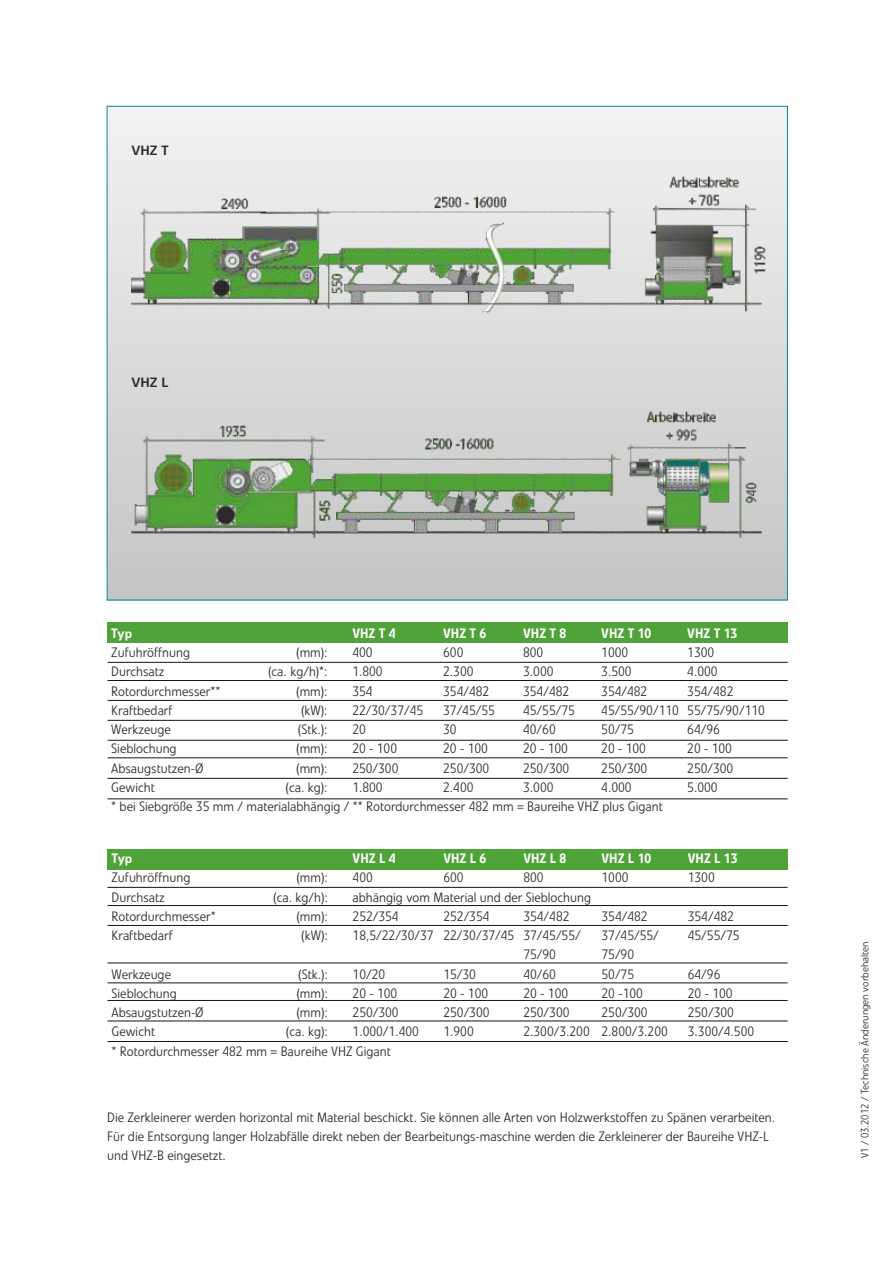
<style>
.page{position:relative;width:893px;height:1263px;background:#fff}
.page>*{position:absolute;margin:0;border:0;box-sizing:border-box;transform-origin:0 0}
.t1{font:300 13.5px/19.2px "Linotype Veto";color:#2b2929}
.t2{font:500 13.5px "Linotype Veto";color:#fff}
.t3{font:13.5px "Humanist 777 BT Bold B";color:#2b2929}
.t4{font:300 10.5px "Linotype Veto";color:#2b2929}
</style>
<div class="page">
<div style="left:107px;top:622px;width:680px;height:21px;background:#4fa338"></div>
<div style="left:107px;top:849px;width:680px;height:21px;background:#4fa338"></div>
<svg style="left:107px;top:662px;width:681px;height:1px"></svg>
<svg style="left:107px;top:680px;width:681px;height:1px"></svg>
<svg style="left:107px;top:700px;width:681px;height:1px"></svg>
<svg style="left:107px;top:720px;width:681px;height:1px"></svg>
<svg style="left:107px;top:740px;width:681px;height:1px"></svg>
<svg style="left:107px;top:758px;width:681px;height:1px"></svg>
<svg style="left:107px;top:778px;width:681px;height:1px"></svg>
<svg style="left:107px;top:799px;width:681px;height:1px"></svg>
<svg style="left:107px;top:887px;width:681px;height:1px"></svg>
<svg style="left:107px;top:905px;width:681px;height:1px"></svg>
<svg style="left:107px;top:925px;width:681px;height:1px"></svg>
<svg style="left:107px;top:963px;width:681px;height:1px"></svg>
<svg style="left:107px;top:983px;width:681px;height:1px"></svg>
<svg style="left:107px;top:1000px;width:681px;height:1px"></svg>
<svg style="left:107px;top:1021px;width:681px;height:1px"></svg>
<svg style="left:107px;top:1041px;width:681px;height:1px"></svg>
<img style="left:131px;top:175px;width:639px;height:362px">
<p class="t3" style="left:131px;top:145px;width:39px">VHZ T</p>
<p class="t3" style="left:131px;top:377px;width:38px">VHZ L</p>
<p class="t2" style="left:111px;top:627px;width:22px">Typ</p>
<p class="t2" style="left:352px;top:627px;width:45px">VHZ T 4</p>
<p class="t2" style="left:443px;top:627px;width:45px">VHZ T 6</p>
<p class="t2" style="left:523px;top:627px;width:45px">VHZ T 8</p>
<p class="t2" style="left:601px;top:627px;width:51px">VHZ T 10</p>
<p class="t2" style="left:687px;top:627px;width:51px">VHZ T 13</p>
<p class="t1" style="left:111px;top:644px;width:80px">Zufuhröffnung<br>Durchsatz</p>
<p class="t1" style="left:296px;top:644px;width:32px">(mm):</p>
<p class="t1" style="left:352px;top:644px;width:22px">400</p>
<p class="t1" style="left:443px;top:644px;width:22px">600</p>
<p class="t1" style="left:523px;top:644px;width:22px">800</p>
<p class="t1" style="left:601px;top:644px;width:28px">1000</p>
<p class="t1" style="left:687px;top:644px;width:28px">1300</p>
<p class="t1" style="left:268px;top:663px;width:61px">(ca. kg/h)*:</p>
<p class="t1" style="left:352px;top:663px;width:32px">1.800</p>
<p class="t1" style="left:443px;top:663px;width:32px">2.300</p>
<p class="t1" style="left:523px;top:663px;width:32px">3.000</p>
<p class="t1" style="left:601px;top:663px;width:32px">3.500</p>
<p class="t1" style="left:687px;top:663px;width:32px">4.000</p>
<p class="t1" style="left:111px;top:683px;width:111px">Rotordurchmesser**</p>
<p class="t1" style="left:296px;top:683px;width:32px">(mm):</p>
<p class="t1" style="left:352px;top:683px;width:22px">354</p>
<p class="t1" style="left:443px;top:683px;width:48px">354/482</p>
<p class="t1" style="left:523px;top:683px;width:48px">354/482</p>
<p class="t1" style="left:601px;top:683px;width:48px">354/482</p>
<p class="t1" style="left:687px;top:683px;width:48px">354/482</p>
<p class="t1" style="left:111px;top:702px;width:63px">Kraftbedarf</p>
<p class="t1" style="left:301px;top:702px;width:28px">(kW):</p>
<p class="t1" style="left:352px;top:702px;width:72px">22/30/37/45</p>
<p class="t1" style="left:443px;top:702px;width:53px">37/45/55</p>
<p class="t1" style="left:523px;top:702px;width:53px">45/55/75</p>
<p class="t1" style="left:601px;top:702px;width:165px">45/55/90/110 55/75/90/110</p>
<p class="t1" style="left:111px;top:721px;width:61px">Werkzeuge</p>
<p class="t1" style="left:298px;top:721px;width:31px">(Stk.):</p>
<p class="t1" style="left:352px;top:721px;width:15px">20</p>
<p class="t1" style="left:443px;top:721px;width:15px">30</p>
<p class="t1" style="left:523px;top:721px;width:34px">40/60</p>
<p class="t1" style="left:601px;top:721px;width:34px">50/75</p>
<p class="t1" style="left:687px;top:721px;width:34px">64/96</p>
<p class="t1" style="left:111px;top:740px;width:67px">Sieblochung</p>
<p class="t1" style="left:296px;top:740px;width:32px">(mm):</p>
<p class="t1" style="left:352px;top:740px;width:46px">20 - 100</p>
<p class="t1" style="left:443px;top:740px;width:46px">20 - 100</p>
<p class="t1" style="left:523px;top:740px;width:46px">20 - 100</p>
<p class="t1" style="left:601px;top:740px;width:46px">20 - 100</p>
<p class="t1" style="left:687px;top:740px;width:46px">20 - 100</p>
<p class="t1" style="left:111px;top:760px;width:94px">Absaugstutzen-Ø</p>
<p class="t1" style="left:296px;top:760px;width:32px">(mm):</p>
<p class="t1" style="left:352px;top:760px;width:48px">250/300</p>
<p class="t1" style="left:443px;top:760px;width:48px">250/300</p>
<p class="t1" style="left:523px;top:760px;width:48px">250/300</p>
<p class="t1" style="left:601px;top:760px;width:48px">250/300</p>
<p class="t1" style="left:687px;top:760px;width:48px">250/300</p>
<p class="t1" style="left:111px;top:779px;width:45px">Gewicht</p>
<p class="t1" style="left:286px;top:779px;width:43px">(ca. kg):</p>
<p class="t1" style="left:352px;top:779px;width:32px">1.800</p>
<p class="t1" style="left:443px;top:779px;width:32px">2.400</p>
<p class="t1" style="left:523px;top:779px;width:32px">3.000</p>
<p class="t1" style="left:601px;top:779px;width:32px">4.000</p>
<p class="t1" style="left:687px;top:779px;width:32px">5.000</p>
<p class="t1" style="left:111px;top:798px;width:553px">* bei Siebgröße 35 mm / materialabhängig / ** Rotordurchmesser 482 mm = Baureihe VHZ plus Gigant</p>
<p class="t2" style="left:112px;top:852px;width:22px">Typ</p>
<p class="t2" style="left:353px;top:852px;width:44px">VHZ L 4</p>
<p class="t2" style="left:443px;top:852px;width:44px">VHZ L 6</p>
<p class="t2" style="left:523px;top:852px;width:44px">VHZ L 8</p>
<p class="t2" style="left:601px;top:852px;width:51px">VHZ L 10</p>
<p class="t2" style="left:688px;top:852px;width:51px">VHZ L 13</p>
<p class="t1" style="left:112px;top:869px;width:80px">Zufuhröffnung</p>
<p class="t1" style="left:297px;top:869px;width:32px">(mm):</p>
<p class="t1" style="left:353px;top:869px;width:22px">400</p>
<p class="t1" style="left:443px;top:869px;width:22px">600</p>
<p class="t1" style="left:523px;top:869px;width:22px">800</p>
<p class="t1" style="left:601px;top:869px;width:28px">1000</p>
<p class="t1" style="left:688px;top:869px;width:28px">1300</p>
<p class="t1" style="left:112px;top:889px;width:55px">Durchsatz</p>
<p class="t1" style="left:274px;top:889px;width:56px">(ca. kg/h):</p>
<p class="t1" style="left:353px;top:889px;width:240px">abhängig vom Material und der Sieblochung</p>
<p class="t1" style="left:112px;top:908px;width:106px">Rotordurchmesser*</p>
<p class="t1" style="left:297px;top:908px;width:32px">(mm):</p>
<p class="t1" style="left:353px;top:908px;width:48px">252/354</p>
<p class="t1" style="left:443px;top:908px;width:48px">252/354</p>
<p class="t1" style="left:523px;top:908px;width:48px">354/482</p>
<p class="t1" style="left:601px;top:908px;width:48px">354/482</p>
<p class="t1" style="left:688px;top:908px;width:48px">354/482</p>
<p class="t1" style="left:112px;top:927px;width:63px">Kraftbedarf</p>
<p class="t1" style="left:302px;top:927px;width:28px">(kW):</p>
<p class="t1" style="left:353px;top:927px;width:230px">18,5/22/30/37 22/30/37/45 37/45/55/</p>
<p class="t1" style="left:601px;top:927px;width:59px">37/45/55/</p>
<p class="t1" style="left:688px;top:927px;width:53px">45/55/75</p>
<p class="t1" style="left:523px;top:946px;width:34px">75/90</p>
<p class="t1" style="left:601px;top:946px;width:34px">75/90</p>
<p class="t1" style="left:112px;top:966px;width:61px">Werkzeuge</p>
<p class="t1" style="left:299px;top:966px;width:31px">(Stk.):</p>
<p class="t1" style="left:353px;top:966px;width:34px">10/20</p>
<p class="t1" style="left:443px;top:966px;width:34px">15/30</p>
<p class="t1" style="left:523px;top:966px;width:34px">40/60</p>
<p class="t1" style="left:601px;top:966px;width:34px">50/75</p>
<p class="t1" style="left:688px;top:966px;width:34px">64/96</p>
<p class="t1" style="left:112px;top:985px;width:67px">Sieblochung</p>
<p class="t1" style="left:297px;top:985px;width:32px">(mm):</p>
<p class="t1" style="left:353px;top:985px;width:46px">20 - 100</p>
<p class="t1" style="left:443px;top:985px;width:46px">20 - 100</p>
<p class="t1" style="left:523px;top:985px;width:46px">20 - 100</p>
<p class="t1" style="left:601px;top:985px;width:43px">20 -100</p>
<p class="t1" style="left:688px;top:985px;width:46px">20 - 100</p>
<p class="t1" style="left:112px;top:1004px;width:94px">Absaugstutzen-Ø</p>
<p class="t1" style="left:297px;top:1004px;width:32px">(mm):</p>
<p class="t1" style="left:353px;top:1004px;width:48px">250/300</p>
<p class="t1" style="left:443px;top:1004px;width:48px">250/300</p>
<p class="t1" style="left:523px;top:1004px;width:48px">250/300</p>
<p class="t1" style="left:601px;top:1004px;width:48px">250/300</p>
<p class="t1" style="left:688px;top:1004px;width:48px">250/300</p>
<p class="t1" style="left:112px;top:1023px;width:45px">Gewicht</p>
<p class="t1" style="left:286px;top:1023px;width:43px">(ca. kg):</p>
<p class="t1" style="left:353px;top:1023px;width:68px">1.000/1.400</p>
<p class="t1" style="left:443px;top:1023px;width:32px">1.900</p>
<p class="t1" style="left:523px;top:1023px;width:146px">2.300/3.200 2.800/3.200</p>
<p class="t1" style="left:688px;top:1023px;width:68px">3.300/4.500</p>
<p class="t1" style="left:112px;top:1042px;width:281px">* Rotordurchmesser 482 mm = Baureihe VHZ Gigant</p>
<p class="t1" style="left:107px;top:1109px;width:669px">Die Zerkleinerer werden horizontal mit Material beschickt. Sie können alle Arten von Holzwerkstoffen zu Spänen verarbeiten.<br>Für die Entsorgung langer Holzabfälle direkt neben der Bearbeitungs-maschine werden die Zerkleinerer der Baureihe VHZ-L und VHZ-B eingesetzt.</p>
<p class="t4" style="left:861px;top:1158px;width:218px;rotate:-90deg">V1 / 03.2012 / Technische Änderungen vorbehalten</p>
</div>
